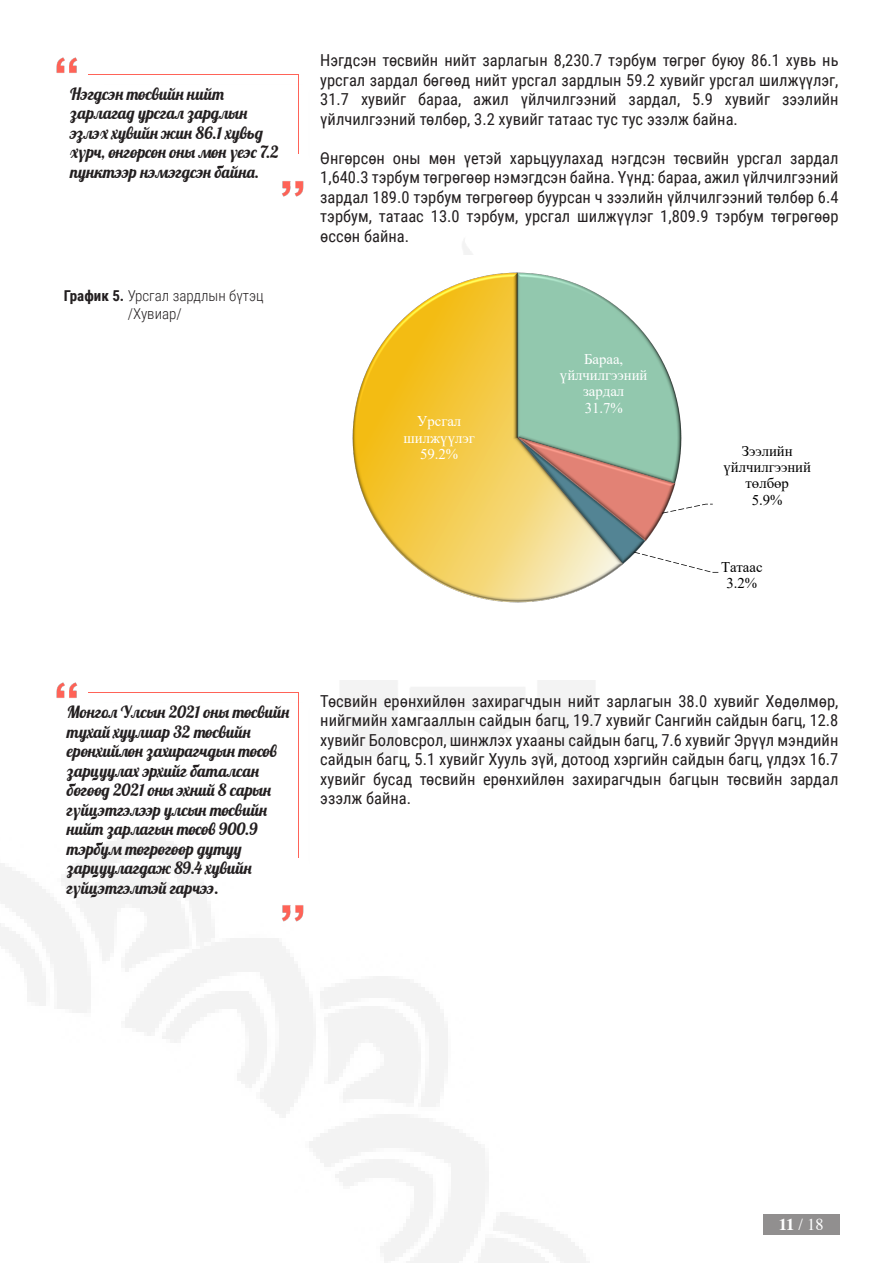
<style>
.page{position:relative;width:893px;height:1263px;background:#fff}
.page>*{position:absolute;margin:0;border:0;box-sizing:border-box;transform-origin:0 0}
.t1{font:16.5px/19.5px "Roboto Condensed";color:#231f20;text-align:justify}
.t2{font:16.5px/19.5px "Lobster";color:#231f20}
.t3{font:16.5px "Times";color:#fff}
.t4{font:300 15px/18px "Roboto Condensed";color:#231f20}
.t5{font:14.85px/16.4px "Times New Roman";letter-spacing:-.005em;color:#fff;text-align:center}
.t6{font:14.85px/16.4px "Times New Roman";letter-spacing:-.005em;color:#000;text-align:center}
.s1{font-weight:700}
</style>
<div class="page">
<div style="left:763px;top:1214px;width:76px;height:20px;background:#918f8f"></div>
<img style="left:298px;top:239px;width:297px;height:525px">
<img style="left:0;top:833px;width:586px;height:430px">
<hr style="left:299px;top:74px;width:1px;height:80px;background:#ff6358">
<div style="left:92px;top:76px;width:223px;height:17px;background:#fff"></div>
<hr style="left:88px;top:74px;width:211px;height:1px;background:#ff6358">
<div style="left:301px;top:696px;width:17px;height:179px;background:#fff"></div>
<hr style="left:299px;top:692px;width:1px;height:166px;background:#ff6358">
<div style="left:92px;top:694px;width:223px;height:17px;background:#fff"></div>
<hr style="left:88px;top:692px;width:211px;height:1px;background:#ff6358">
<img style="left:56px;top:57px;width:22px;height:16px">
<img style="left:282px;top:181px;width:22px;height:16px">
<img style="left:56px;top:682px;width:22px;height:16px">
<img style="left:280px;top:903px;width:25px;height:21px">
<div style="left:292px;top:255px;width:601px;height:424px;background:#fff"></div>
<img style="left:623px;top:312px;width:59px;height:172px">
<img style="left:646px;top:437px;width:29px;height:104px">
<img style="left:623px;top:437px;width:23px;height:127px">
<img style="left:352px;top:272px;width:271px;height:330px">
<svg style="left:662px;top:504px;width:51px;height:9px"></svg>
<svg style="left:634px;top:552px;width:84px;height:21px"></svg>
<p class="t2" style="left:70px;top:86px;width:210px">Нэгдсэн төсвийн нийт зарлагад урсгал зардлын эзлэх хувийн жин 86.1 хувьд хүрч, өнгөрсөн оны мөн үеэс 7.2 пунктээр нэмэгдсэн байна.</p>
<p class="t4" style="left:128px;top:287px;width:137px;text-indent:-64px"><span class="s1">График 5.</span> Урсгал зардлын бүтэц /Хувиар/</p>
<p class="t1" style="left:320px;top:50px;width:520px">Нэгдсэн төсвийн нийт зарлагын 8,230.7 тэрбум төгрөг буюу 86.1 хувь нь урсгал зардал бөгөөд нийт урсгал зардлын 59.2 хувийг урсгал шилжүүлэг, 31.7 хувийг бараа, ажил үйлчилгээний зардал, 5.9 хувийг зээлийн үйлчилгээний төлбөр, 3.2 хувийг татаас тус тус эзэлж байна.</p>
<p class="t1" style="left:320px;top:148px;width:520px">Өнгөрсөн оны мөн үетэй харьцуулахад нэгдсэн төсвийн урсгал зардал 1,640.3 тэрбум төгрөгөөр нэмэгдсэн байна. Үүнд: бараа, ажил үйлчилгээний зардал 189.0 тэрбум төгрөгөөр буурсан ч зээлийн үйлчилгээний төлбөр 6.4 тэрбум, татаас 13.0 тэрбум, урсгал шилжүүлэг 1,809.9 тэрбум төгрөгөөр өссөн байна.</p>
<p class="t5" style="left:404px;top:413px;width:73px">Урсгал шилжүүлэг<br>59.2%</p>
<p class="t5" style="left:560px;top:350px;width:89px">Бараа, үйлчилгээний зардал<br>31.7%</p>
<p class="t6" style="left:723px;top:442px;width:89px">Зээлийн үйлчилгээний төлбөр<br>5.9%</p>
<p class="t6" style="left:721px;top:559px;width:43px">Татаас<br>3.2%</p>
<p class="t2" style="left:67px;top:704px;width:225px">Монгол Улсын 2021 оны төсвийн тухай хуулиар 32 төсвийн ерөнхийлөн захирагчдын төсөв зарцуулах эрхийг баталсан бөгөөд 2021 оны эхний 8 сарын гүйцэтгэлээр улсын төсвийн нийт зарлагын төсөв 900.9 тэрбум төгрөгөөр дутуу зарцуулагдаж 89.4 хувийн гүйцэтгэлтэй гарчээ.</p>
<p class="t1" style="left:320px;top:690px;width:520px">Төсвийн ерөнхийлөн захирагчдын нийт зарлагын 38.0 хувийг Хөдөлмөр, нийгмийн хамгааллын сайдын багц, 19.7 хувийг Сангийн сайдын багц, 12.8 хувийг Боловсрол, шинжлэх ухааны сайдын багц, 7.6 хувийг Эрүүл мэндийн сайдын багц, 5.1 хувийг Хууль зүй, дотоод хэргийн сайдын багц, үлдэх 16.7 хувийг бусад төсвийн ерөнхийлөн захирагчдын багцын төсвийн зардал эзэлж байна.</p>
<p class="t3" style="left:779px;top:1209px;width:46px"><span class="s1">11</span> / 18</p>
</div>
